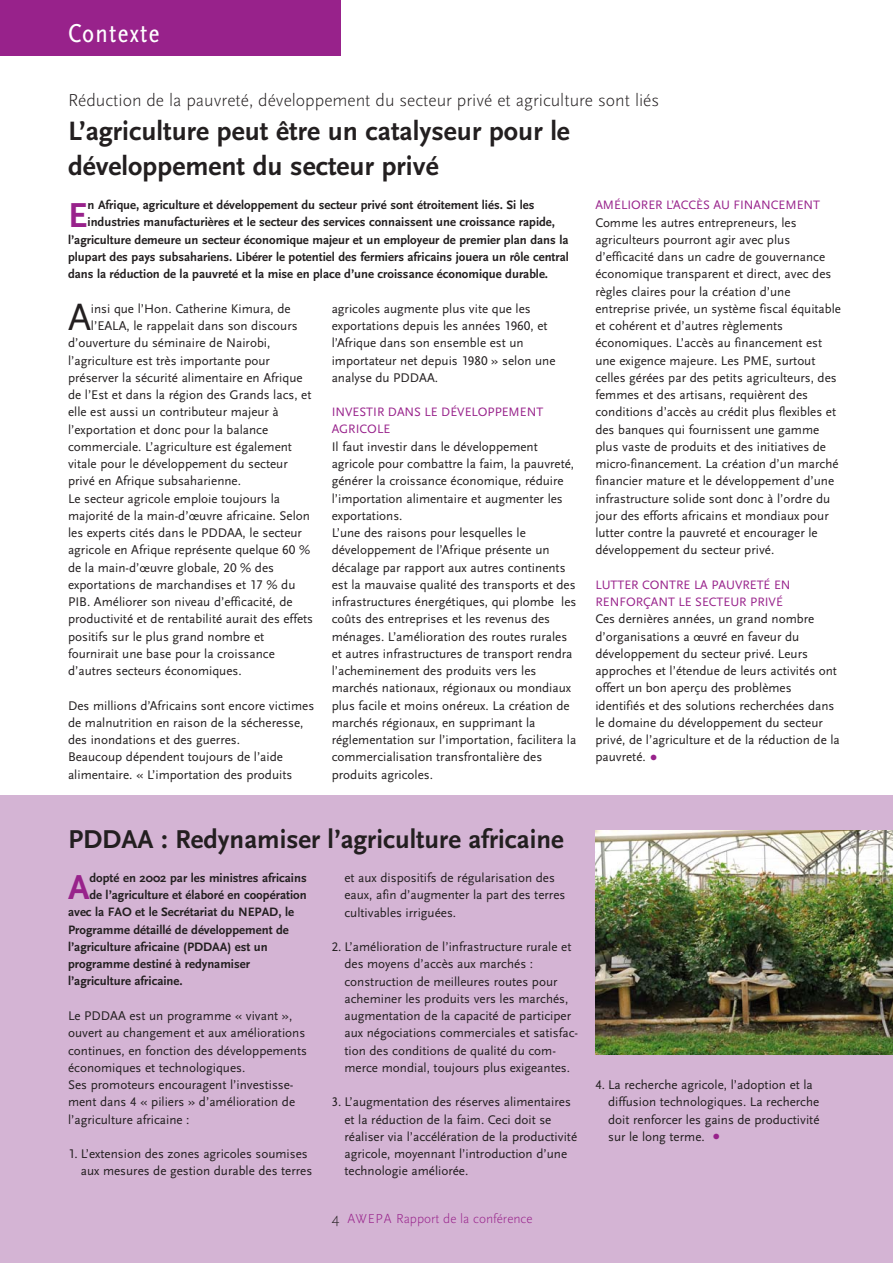
<style>
.page{position:relative;width:893px;height:1263px;background:#fff}
.page>*{position:absolute;margin:0;border:0;box-sizing:border-box;transform-origin:0 0}
.t1{font:38.7px "Scala Sans LF";color:#231f20}
.t2{font:700 36.15px "Scala Sans";color:#98228b}
.t3{font:700 27.75px/34.5px "Scala Sans";color:#231f20}
.t4{font:700 27px "Scala Sans";color:#231f20}
.t5{font:condensed 27px "Scala Sans Pro";letter-spacing:.045em;color:#fff}
.t6{font:300 18px "Scala Sans";color:#231f20}
.t7{font:300 13.5px "Scala Sans";color:#98228b}
.t8{font:13.2px/17.2px "Scala Sans LF";color:#231f20}
.t9{font:700 12.75px "Scala Sans";color:#231f20}
.t10{font:12.75px/17.2px "Scala Sans Caps";color:#98228b}
.s1{font-size:12.75px}
.s2{font-family:"Scala Sans";font-size:24px;color:#98228b}
.s3{font-size:15px;color:#231f20}
</style>
<div class="page">
<div style="left:0;top:796px;width:893px;height:467px;background:#d4b4d4"></div>
<div style="left:0;top:0;width:340px;height:55px;background:#98228b"></div>
<img style="left:595px;top:830px;width:298px;height:224px">
<h3 class="t5" style="left:68px;top:23px;width:93px">Contexte</h3>
<h3 class="t6" style="left:68px;top:93px;width:593px">Réduction de la pauvreté, développement du secteur privé et agriculture sont liés</h3>
<h3 class="t3" style="left:68px;top:116px;width:503px">L’agriculture peut être un catalyseur pour le développement du secteur privé</h3>
<h2 class="t2" style="left:68px;top:201px;width:21px">E</h2>
<p class="t9" style="left:88px;top:200px;width:448px">n Afrique, agriculture et développement du secteur privé sont étroitement liés. Si les</p>
<p class="t9" style="left:88px;top:217px;width:469px">industries manufacturières et le secteur des services connaissent une croissance rapide,</p>
<p class="t9" style="left:68px;top:235px;width:502px">l’agriculture demeure un secteur économique majeur et un employeur de premier plan dans la</p>
<p class="t9" style="left:68px;top:252px;width:502px">plupart des pays subsahariens. Libérer le potentiel des fermiers africains jouera un rôle central</p>
<p class="t9" style="left:68px;top:269px;width:482px">dans la réduction de la pauvreté et la mise en place d’une croissance économique durable.</p>
<h1 class="t1" style="left:68px;top:302px;width:25px">A</h1>
<p class="t8" style="left:91px;top:301px;width:201px">insi que l’Hon. Catherine Kimura, de</p>
<p class="t8" style="left:91px;top:318px;width:208px">l’EALA, le rappelait dans son discours</p>
<p class="t8" style="left:68px;top:336px;width:204px">d’ouverture du séminaire de Nairobi,</p>
<p class="t8" style="left:68px;top:353px;width:203px">l’agriculture est très importante pour</p>
<p class="t8" style="left:68px;top:370px;width:236px">préserver la sécurité alimentaire en Afrique</p>
<p class="t8" style="left:68px;top:387px;width:245px">de l’Est et dans la région des Grands lacs, et</p>
<p class="t8" style="left:68px;top:405px;width:212px">elle est aussi un contributeur majeur à</p>
<p class="t8" style="left:68px;top:422px;width:202px">l’exportation et donc pour la balance</p>
<p class="t8" style="left:68px;top:439px;width:225px">commerciale. L’agriculture est également</p>
<p class="t8" style="left:68px;top:456px;width:221px">vitale pour le développement du secteur</p>
<p class="t8" style="left:68px;top:474px;width:175px">privé en Afrique subsaharienne.</p>
<p class="t8" style="left:68px;top:491px;width:213px">Le secteur agricole emploie toujours la</p>
<p class="t8" style="left:68px;top:508px;width:243px">majorité de la main-d’<span class="s1">œ</span>uvre africaine. Selon</p>
<p class="t8" style="left:68px;top:525px;width:235px">les experts cités dans le PDDAA, le secteur</p>
<p class="t8" style="left:68px;top:543px;width:244px">agricole en Afrique représente quelque 60 %</p>
<p class="t8" style="left:68px;top:560px;width:208px">de la main-d’<span class="s1">œ</span>uvre globale, 20 % des</p>
<p class="t8" style="left:68px;top:577px;width:229px">exportations de marchandises et 17 % du</p>
<p class="t8" style="left:68px;top:594px;width:226px">PIB. Améliorer son niveau d’efficacité, de</p>
<p class="t8" style="left:68px;top:612px;width:247px">productivité et de rentabilité aurait des effets</p>
<p class="t8" style="left:68px;top:629px;width:198px">positifs sur le plus grand nombre et</p>
<p class="t8" style="left:68px;top:646px;width:208px">fournirait une base pour la croissance</p>
<p class="t8" style="left:68px;top:663px;width:175px">d’autres secteurs économiques.</p>
<p class="t8" style="left:68px;top:698px;width:248px">Des millions d’Africains sont encore victimes de malnutrition en raison de la sécheresse, des inondations et des guerres.<br>Beaucoup dépendent toujours de l’aide alimentaire. « L’importation des produits</p>
<p class="t8" style="left:332px;top:301px;width:225px">agricoles augmente plus vite que les exportations depuis les années 1960, et l’Afrique dans son ensemble est un importateur net depuis 1980 » selon une analyse du PDDAA.</p>
<p class="t10" style="left:332px;top:403px;width:213px">INVESTIR DANS LE DÉVELOPPEMENT<br>AGRICOLE</p>
<p class="t8" style="left:332px;top:439px;width:246px">Il faut investir dans le développement agricole pour combattre la faim, la pauvreté, générer la croissance économique, réduire l’importation alimentaire et augmenter les exportations.<br>L’une des raisons pour lesquelles le développement de l’Afrique présente un décalage par rapport aux autres continents est la mauvaise qualité des transports et des infrastructures énergétiques, qui plombe les coûts des entreprises et les revenus des ménages. L’amélioration des routes rurales et autres infrastructures de transport rendra l’acheminement des produits vers les marchés nationaux, régionaux ou mondiaux plus facile et moins onéreux. La création de marchés régionaux, en supprimant la réglementation sur l’importation, facilitera la commercialisation transfrontalière des produits agricoles.</p>
<p class="t10" style="left:595px;top:196px;width:226px">AMÉLIORER L’ACCÈS AU FINANCEMENT</p>
<p class="t8" style="left:595px;top:215px;width:247px">Comme les autres entrepreneurs, les agriculteurs pourront agir avec plus d’efficacité dans un cadre de gouvernance économique transparent et direct, avec des règles claires pour la création d’une entreprise privée, un système fiscal équitable et cohérent et d’autres règlements économiques. L’accès au financement est une exigence majeure. Les PME, surtout celles gérées par des petits agriculteurs, des femmes et des artisans, requièrent des conditions d’accès au crédit plus flexibles et des banques qui fournissent une gamme plus vaste de produits et des initiatives de micro-financement. La création d’un marché financier mature et le développement d’une infrastructure solide sont donc à l’ordre du jour des efforts africains et mondiaux pour lutter contre la pauvreté et encourager le développement du secteur privé.</p>
<p class="t10" style="left:595px;top:576px;width:197px">LUTTER CONTRE LA PAUVRETÉ EN<br>RENFORÇANT LE SECTEUR PRIVÉ</p>
<p class="t8" style="left:595px;top:612px;width:246px">Ces dernières années, un grand nombre d’organisations a <span class="s1">œ</span>uvré en faveur du développement du secteur privé. Leurs approches et l’étendue de leurs activités ont offert un bon aperçu des problèmes identifiés et des solutions recherchées dans le domaine du développement du secteur privé, de l’agriculture et de la réduction de la pauvreté. <span class="s2">•</span></p>
<h3 class="t4" style="left:68px;top:828px;width:497px">PDDAA : Redynamiser l’agriculture africaine</h3>
<h2 class="t2" style="left:68px;top:874px;width:23px">A</h2>
<p class="t9" style="left:89px;top:873px;width:219px">dopté en 2002 par les ministres africains</p>
<p class="t9" style="left:89px;top:890px;width:219px">de l’agriculture et élaboré en coopération</p>
<p class="t9" style="left:68px;top:907px;width:228px">avec la FAO et le Secrétariat du NEPAD, le</p>
<p class="t9" style="left:68px;top:925px;width:222px">Programme détaillé de développement de</p>
<p class="t9" style="left:68px;top:942px;width:201px">l’agriculture africaine (PDDAA) est un</p>
<p class="t9" style="left:68px;top:959px;width:184px">programme destiné à redynamiser</p>
<p class="t9" style="left:68px;top:976px;width:116px">l’agriculture africaine.</p>
<p class="t8" style="left:68px;top:1008px;width:240px">Le PDDAA est un programme « vivant », ouvert au changement et aux améliorations continues, en fonction des développements économiques et technologiques.<br>Ses promoteurs encouragent l’investisse&shy;ment dans 4 « piliers » d’amélioration de l’agriculture africaine :</p>
<p class="t8" style="left:81px;top:1146px;width:233px;text-indent:-13px">1. L’extension des zones agricoles soumises aux mesures de gestion durable des terres</p>
<p class="t8" style="left:344px;top:870px;width:222px">et aux dispositifs de régularisation des eaux, afin d’augmenter la part des terres cultivables irriguées.</p>
<p class="t8" style="left:344px;top:939px;width:235px;text-indent:-13px">2. L’amélioration de l’infrastructure rurale et des moyens d’accès aux marchés : construction de meilleures routes pour acheminer les produits vers les marchés, augmentation de la capacité de participer aux négociations commerciales et satisfac&shy;tion des conditions de qualité du com&shy;merce mondial, toujours plus exigeantes.</p>
<p class="t8" style="left:344px;top:1095px;width:234px;text-indent:-13px">3. L’augmentation des réserves alimentaires et la réduction de la faim. Ceci doit se réaliser via l’accélération de la productivité agricole, moyennant l’introduction d’une technologie améliorée.</p>
<p class="t7" style="left:332px;top:1214px;width:202px"><span class="s3">4</span> AWEPA Rapport de la conférence</p>
<p class="t8" style="left:608px;top:1077px;width:213px;text-indent:-13px">4. La recherche agricole, l’adoption et la diffusion technologiques. La recherche doit renforcer les gains de productivité sur le long terme. <span class="s2">•</span></p>
</div>
